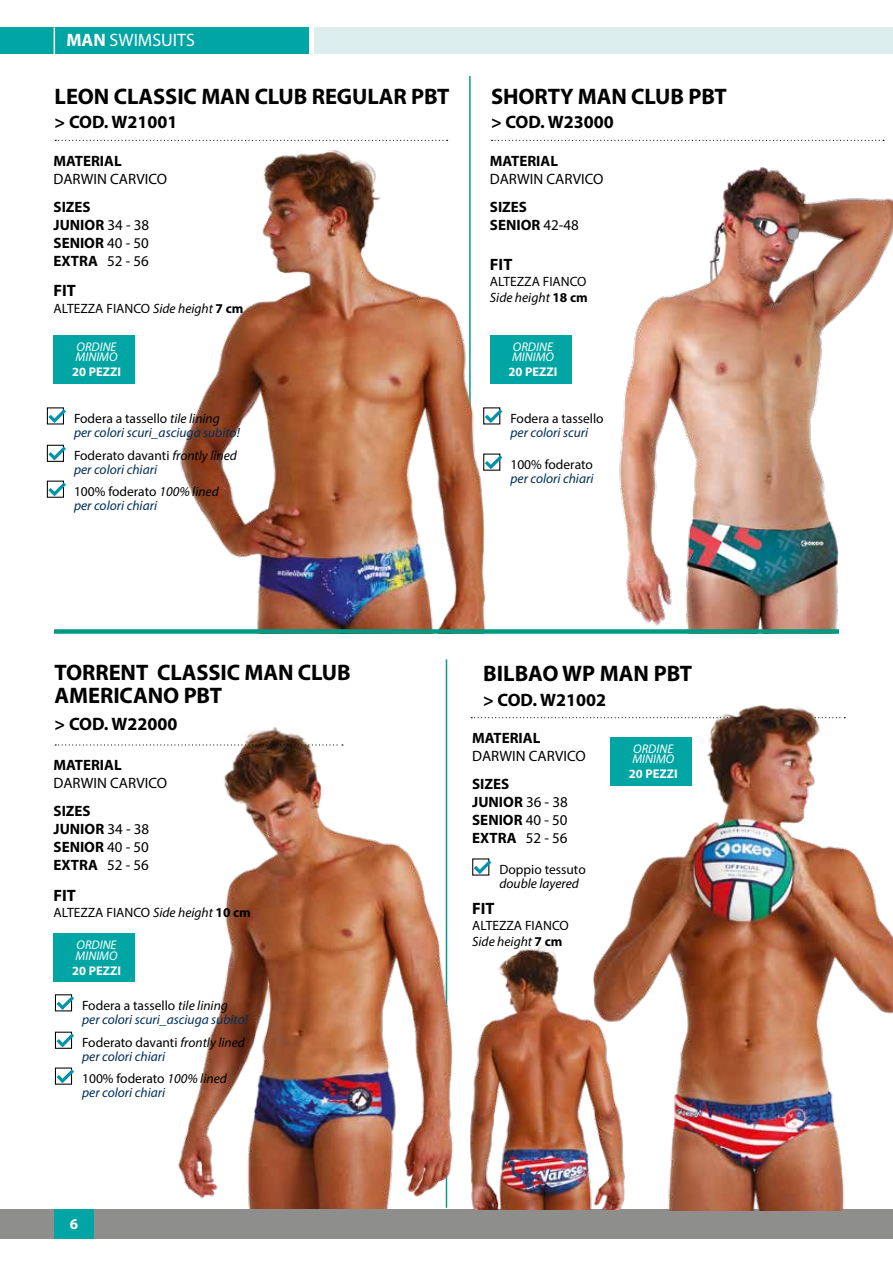
<style>
.page{position:relative;width:893px;height:1263px;background:#fff}
.page>*{position:absolute;margin:0;border:0;box-sizing:border-box;transform-origin:0 0}
.t1{font:700 22.5px/22.5px "Myriad Pro";letter-spacing:-.005em;color:#000}
.t2{font:700 18px "Myriad Pro";color:#000}
.t3{font:18px "Myriad Pro";color:#fff}
.t4{font:700 16.5px "Myriad Pro";color:#000}
.t5{font:700 15px/18px "Myriad Pro";color:#000}
.t6{font:15px "Myriad Pro";color:#000}
.t7{font:700 15px "Myriad Pro";color:#fff}
.t8{font:13.5px/13.5px "Myriad Pro";color:#000}
.t9{font:italic 13.5px/13.5px "Myriad Pro";color:#002e58}
.t10{font:italic 13.5px "Myriad Pro";color:#000}
.t11{font:italic 12.6px/10.5px "Myriad Pro";color:#fff}
.t12{font:700 12.6px "Myriad Pro";color:#fff}
.s1{font-weight:700}
.s2{font-weight:400}
.s3{font-style:italic}
.s4{font-style:normal;color:#000}
.s5{color:#000}
.s6{font-style:italic;color:#002e58}
</style>
<div class="page">
<hr style="left:446px;top:659px;width:1px;height:549px;background:#009982">
<hr style="left:469px;top:76px;width:2px;height:548px;background:#009982">
<img style="left:150px;top:138px;width:399px;height:491px">
<img style="left:125px;top:700px;width:365px;height:509px">
<div style="left:0;top:1209px;width:893px;height:29px;background:#8e8e8d"></div>
<div style="left:54px;top:1209px;width:40px;height:29px;background:#00a5a4"></div>
<div style="left:315px;top:28px;width:578px;height:26px;background:#dceeee"></div>
<div style="left:0;top:28px;width:308px;height:26px;background:#00a5a4"></div>
<svg style="left:54px;top:28px;width:1px;height:26px"></svg>
<svg style="left:471px;top:717px;width:82px;height:1px"></svg>
<img style="left:457px;top:942px;width:97px;height:267px">
<div style="left:472px;top:858px;width:17px;height:17px;border:1px solid #000"></div>
<svg style="left:474px;top:860px;width:17px;height:14px"></svg>
<img style="left:554px;top:705px;width:339px;height:506px">
<div style="left:47px;top:407px;width:17px;height:17px;border:1px solid #000"></div>
<svg style="left:48px;top:409px;width:18px;height:14px"></svg>
<div style="left:47px;top:445px;width:17px;height:17px;border:1px solid #000"></div>
<svg style="left:48px;top:446px;width:18px;height:14px"></svg>
<div style="left:47px;top:481px;width:17px;height:17px;border:1px solid #000"></div>
<svg style="left:48px;top:482px;width:18px;height:14px"></svg>
<svg style="left:55px;top:140px;width:393px;height:1px"></svg>
<svg style="left:55px;top:744px;width:288px;height:1px"></svg>
<div style="left:54px;top:933px;width:81px;height:49px;background:#00a5a4"></div>
<div style="left:55px;top:994px;width:17px;height:17px;border:1px solid #000"></div>
<svg style="left:57px;top:996px;width:17px;height:14px"></svg>
<div style="left:55px;top:1032px;width:17px;height:17px;border:1px solid #000"></div>
<svg style="left:57px;top:1033px;width:17px;height:14px"></svg>
<div style="left:55px;top:1067px;width:17px;height:18px;border:1px solid #000"></div>
<svg style="left:57px;top:1069px;width:17px;height:14px"></svg>
<div style="left:54px;top:335px;width:81px;height:49px;background:#00a5a4"></div>
<img style="left:619px;top:167px;width:274px;height:462px">
<div style="left:483px;top:407px;width:17px;height:17px;border:1px solid #000"></div>
<svg style="left:485px;top:409px;width:17px;height:14px"></svg>
<div style="left:483px;top:454px;width:17px;height:17px;border:1px solid #000"></div>
<svg style="left:485px;top:455px;width:17px;height:14px"></svg>
<svg style="left:492px;top:140px;width:392px;height:1px"></svg>
<div style="left:490px;top:335px;width:81px;height:49px;background:#00a5a4"></div>
<div style="left:54px;top:629px;width:785px;height:5px;background:#009982"></div>
<h2 class="t3" style="left:66px;top:29px;width:159px"><span class="s1">WOMAN</span> SWIMSUITS</h2>
<h2 class="t3" style="left:66px;top:29px;width:130px"><span class="s1">MAN</span> SWIMSUITS</h2>
<h1 class="t1" style="left:55px;top:84px;width:396px">LEON CLASSIC MAN CLUB REGULAR PBT</h1>
<h2 class="t2" style="left:55px;top:111px;width:124px">&gt; COD. W21001</h2>
<p class="t5" style="left:54px;top:151px;width:70px">MATERIAL</p>
<p class="t6" style="left:54px;top:169px;width:115px">DARWIN CARVICO</p>
<p class="t5" style="left:54px;top:198px;width:97px">SIZES<br>JUNIOR <span class="s2">34 - 38<br></span>SENIOR <span class="s2">40 - 50<br></span>EXTRA <span class="s2">52 - 56</span></p>
<p class="t4" style="left:54px;top:280px;width:24px">FIT</p>
<p class="t8" style="left:54px;top:301px;width:191px">ALTEZZA FIANCO <span class="s3">Side height</span> <span class="s1">7 cm</span></p>
<p class="t11" style="left:76px;top:341px;width:43px">ORDINE<br>MINIMO</p>
<p class="t12" style="left:72px;top:364px;width:50px">20 PEZZI</p>
<p class="t9" style="left:74px;top:412px;width:167px"><span class="s4">Fodera a tassello</span> <span class="s5">tile lining </span>per colori scuri_asciuga subito!</p>
<p class="t8" style="left:74px;top:449px;width:164px">Foderato davanti <span class="s3">frontly lined </span><span class="s6">per colori chiari</span></p>
<p class="t9" style="left:74px;top:485px;width:146px"><span class="s4">100% foderato</span> <span class="s5">100% lined </span>per colori chiari</p>
<h1 class="t1" style="left:491px;top:84px;width:237px">SHORTY MAN CLUB PBT</h1>
<h2 class="t2" style="left:491px;top:111px;width:124px">&gt; COD. W23000</h2>
<p class="t5" style="left:490px;top:151px;width:70px">MATERIAL</p>
<p class="t6" style="left:490px;top:169px;width:115px">DARWIN CARVICO</p>
<p class="t5" style="left:490px;top:198px;width:90px">SIZES<br>SENIOR <span class="s2">42-48</span></p>
<p class="t4" style="left:490px;top:253px;width:24px">FIT</p>
<p class="t8" style="left:490px;top:273px;width:99px;line-height:16.2px">ALTEZZA FIANCO<br><span class="s3">Side height</span> <span class="s1">18 cm</span></p>
<p class="t11" style="left:512px;top:341px;width:43px">ORDINE<br>MINIMO</p>
<p class="t12" style="left:509px;top:364px;width:50px">20 PEZZI</p>
<p class="t8" style="left:510px;top:412px;width:95px">Fodera a tassello</p>
<p class="t9" style="left:510px;top:425px;width:79px">per colori scuri</p>
<p class="t8" style="left:510px;top:458px;width:84px">100% foderato</p>
<p class="t9" style="left:510px;top:471px;width:85px">per colori chiari</p>
<h1 class="t1" style="left:55px;top:661px;width:298px">TORRENT CLASSIC MAN CLUB<br>AMERICANO PBT</h1>
<h2 class="t2" style="left:55px;top:712px;width:124px">&gt; COD. W22000</h2>
<p class="t5" style="left:54px;top:755px;width:70px">MATERIAL</p>
<p class="t6" style="left:54px;top:774px;width:115px">DARWIN CARVICO</p>
<p class="t5" style="left:54px;top:802px;width:97px">SIZES<br>JUNIOR <span class="s2">34 - 38<br></span>SENIOR <span class="s2">40 - 50<br></span>EXTRA <span class="s2">52 - 56</span></p>
<p class="t4" style="left:54px;top:884px;width:24px">FIT</p>
<p class="t8" style="left:54px;top:905px;width:199px">ALTEZZA FIANCO <span class="s3">Side height</span> <span class="s1">10 cm</span></p>
<p class="t11" style="left:76px;top:939px;width:43px">ORDINE<br>MINIMO</p>
<p class="t12" style="left:72px;top:962px;width:50px">20 PEZZI</p>
<p class="t9" style="left:82px;top:998px;width:167px"><span class="s4">Fodera a tassello</span> <span class="s5">tile lining </span>per colori scuri_asciuga subito!</p>
<p class="t8" style="left:82px;top:1036px;width:164px">Foderato davanti <span class="s3">frontly lined </span><span class="s6">per colori chiari</span></p>
<p class="t9" style="left:82px;top:1072px;width:146px"><span class="s4">100% foderato</span> <span class="s5">100% lined </span>per colori chiari</p>
<p class="t7" style="left:70px;top:1214px;width:10px">26</p>
<h1 class="t1" style="left:483px;top:661px;width:211px">BILBAO WP MAN PBT</h1>
<h2 class="t2" style="left:483px;top:688px;width:124px">&gt; COD. W21002</h2>
<p class="t5" style="left:472px;top:728px;width:70px">MATERIAL</p>
<p class="t6" style="left:472px;top:747px;width:115px">DARWIN CARVICO</p>
<p class="t5" style="left:472px;top:775px;width:97px">SIZES<br>JUNIOR <span class="s2">36 - 38<br></span>SENIOR <span class="s2">40 - 50<br></span>EXTRA <span class="s2">52 - 56</span></p>
<p class="t8" style="left:499px;top:863px;width:88px">Doppio tessuto</p>
<p class="t10" style="left:499px;top:875px;width:81px">double layered</p>
<p class="t4" style="left:472px;top:897px;width:24px">FIT</p>
<p class="t8" style="left:472px;top:917px;width:98px;line-height:16.2px">ALTEZZA FIANCO<br><span class="s3">Side height</span> <span class="s1">7 cm</span></p>
<p class="t11" style="left:632px;top:743px;width:43px">ORDINE<br>MINIMO</p>
<p class="t12" style="left:629px;top:766px;width:50px">20 PEZZI</p>
</div>
